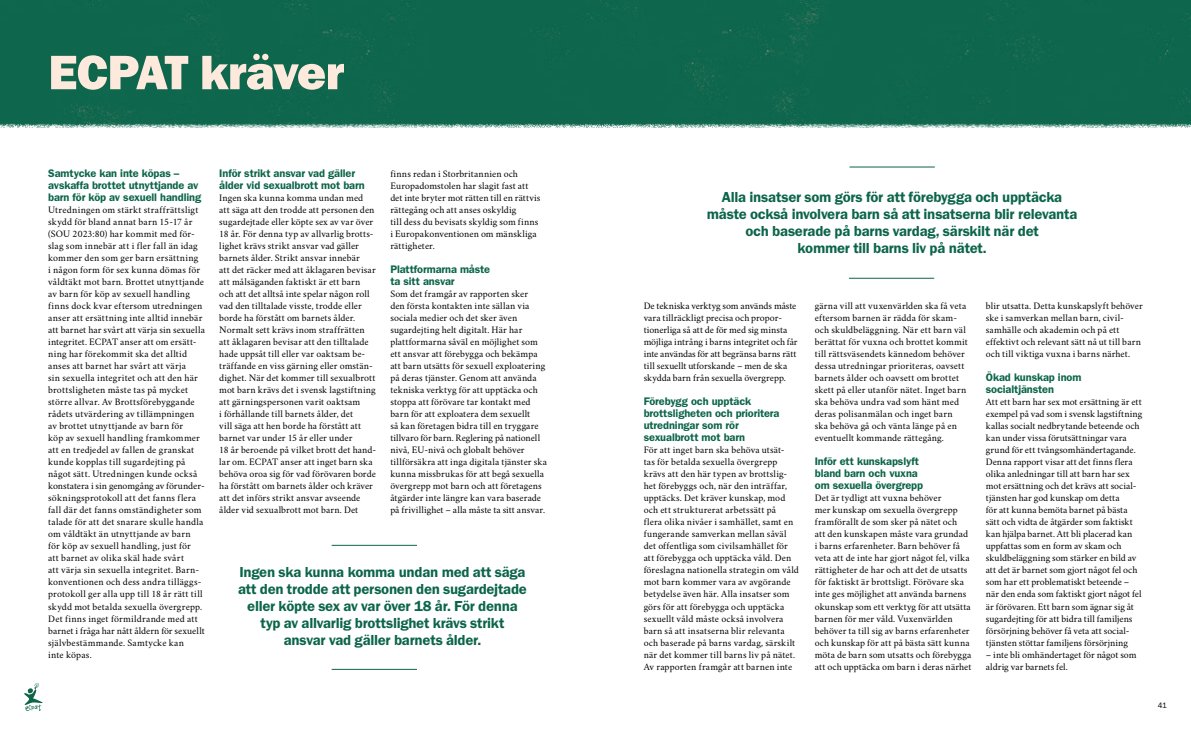
<style>
.page{position:relative;width:1191px;height:738px;background:#fff}
.page>*{position:absolute;margin:0;border:0;box-sizing:border-box;transform-origin:0 0}
.t1{font:50px "Franklin Gothic URW Hea";letter-spacing:-.02em;color:#feeadd}
.t2{font:15px/17px "Franklin Gothic URW Dem";letter-spacing:-.02em;color:#0c654a;text-align:center}
.t3{font:600 11px/12px "ITC Franklin Gothic Std";letter-spacing:-.01em;color:#0c654a}
.t4{font:10px/12px "Crimson";letter-spacing:.01em;color:#000}
.t5{font:8px "Franklin Gothic URW Boo";color:#000}
</style>
<div class="page">
<svg style="left:24px;top:683px;width:19px;height:28px"></svg>
<div style="left:0;top:0;width:1191px;height:128px;background:#0e664d"></div>
<hr style="left:332px;top:544px;width:85px;height:1px;background:#0c654a">
<hr style="left:849px;top:166px;width:85px;height:1px;background:#0c654a">
<hr style="left:849px;top:277px;width:85px;height:1px;background:#0c654a">
<hr style="left:332px;top:668px;width:85px;height:1px;background:#0c654a">
<h1 class="t1" style="left:48px;top:40px;width:298px">ECPAT kräver</h1>
<p class="t3" style="left:48px;top:167px;width:154px">Samtycke kan inte köpas – avskaffa brottet utnyttjande av barn för köp av sexuell handling</p>
<p class="t4" style="left:48px;top:202px;width:158px">Utredningen om stärkt straffrättsligt skydd för bland annat barn 15-17 år (SOU 2023:80) har kommit med för&shy;slag som innebär att i fler fall än idag kommer den som ger barn ersättning<br>i någon form för sex kunna dömas för våldtäkt mot barn. Brottet utnyttjande av barn för köp av sexuell handling finns dock kvar eftersom utredningen anser att ersättning inte alltid innebär att barnet har svårt att värja sin sexuella integritet. ECPAT anser att om ersätt&shy;ning har förekommit ska det alltid anses att barnet har svårt att värja<br>sin sexuella integritet och att den här brottsligheten måste tas på mycket större allvar. Av Brottsförebyggande rådets utvärdering av tillämpningen av brottet utnyttjande av barn för<br>köp av sexuell handling framkommer att en tredjedel av fallen de granskat kunde kopplas till sugardejting på något sätt. Utredningen kunde också konstatera i sin genomgång av förunder&shy;sökningsprotokoll att det fanns flera fall där det fanns omständigheter som talade för att det snarare skulle handla om våldtäkt än utnyttjande av barn<br>för köp av sexuell handling, just för<br>att barnet av olika skäl hade svårt<br>att värja sin sexuella integritet. Barn&shy;konventionen och dess andra tilläggs&shy;protokoll ger alla upp till 18 år rätt till skydd mot betalda sexuella övergrepp.<br>Det finns inget förmildrande med att barnet i fråga har nått åldern för sexuellt självbestämmande. Samtycke kan<br>inte köpas.</p>
<p class="t3" style="left:219px;top:167px;width:147px">Inför strikt ansvar vad gäller ålder vid sexualbrott mot barn</p>
<p class="t4" style="left:219px;top:190px;width:158px">Ingen ska kunna komma undan med att säga att den trodde att personen den sugardejtade eller köpte sex av var över 18 år. För denna typ av allvarlig brotts&shy;lighet krävs strikt ansvar vad gäller barnets ålder. Strikt ansvar innebär<br>att det räcker med att åklagaren bevisar att målsäganden faktiskt är ett barn och att det alltså inte spelar någon roll vad den tilltalade visste, trodde eller borde ha förstått om barnets ålder.<br>Normalt sett krävs inom straffrätten att åklagaren bevisar att den tilltalade hade uppsåt till eller var oaktsam be&shy;träffande en viss gärning eller omstän&shy;dighet. När det kommer till sexualbrott mot barn krävs det i svensk lagstiftning att gärningspersonen varit oaktsam<br>i förhållande till barnets ålder, det<br>vill säga att hen borde ha förstått att barnet var under 15 år eller under<br>18 år beroende på vilket brott det hand&shy;lar om. ECPAT anser att inget barn ska behöva oroa sig för vad förövaren borde ha förstått om barnets ålder och kräver att det införs strikt ansvar avseende ålder vid sexualbrott mot barn. Det</p>
<p class="t4" style="left:390px;top:166px;width:152px">finns redan i Storbritannien och Europadomstolen har slagit fast att det inte bryter mot rätten till en rättvis rättegång och att anses oskyldig<br>till dess du bevisats skyldig som finns i Europakonventionen om mänskliga rättigheter.</p>
<p class="t3" style="left:390px;top:263px;width:101px">Plattformarna måste ta sitt ansvar</p>
<p class="t4" style="left:390px;top:286px;width:158px">Som det framgår av rapporten sker<br>den första kontakten inte sällan via sociala medier och det sker även sugardejting helt digitalt. Här har plattformarna såväl en möjlighet som ett ansvar att förebygga och bekämpa att barn utsätts för sexuell exploatering på deras tjänster. Genom att använda tekniska verktyg för att upptäcka och stoppa att förövare tar kontakt med barn för att exploatera dem sexuellt<br>så kan företagen bidra till en tryggare tillvaro för barn. Reglering på nationell nivå, EU-nivå och globalt behöver tillförsäkra att inga digitala tjänster ska kunna missbrukas för att begå sexuella övergrepp mot barn och att företagens åtgärder inte längre kan vara baserade på frivillighet – alla måste ta sitt ansvar.</p>
<h2 class="t2" style="left:238px;top:562px;width:290px">Ingen ska kunna komma undan med att säga att den trodde att personen den sugardejtade eller köpte sex av var över 18 år. För denna typ av allvarlig brottslighet krävs strikt ansvar vad gäller barnets ålder.</h2>
<h2 class="t2" style="left:707px;top:188px;width:372px">Alla insatser som görs för att förebygga och upptäcka måste också involvera barn så att insatserna blir relevanta och baserade på barns vardag, särskilt när det<br>kommer till barns liv på nätet.</h2>
<p class="t4" style="left:643px;top:298px;width:155px">De tekniska verktyg som används måste vara tillräckligt precisa och propor&shy;tionerliga så att de för med sig minsta möjliga intrång i barns integritet och får inte användas för att begränsa barns rätt till sexuellt utforskande – men de ska skydda barn från sexuella övergrepp.</p>
<p class="t3" style="left:643px;top:395px;width:137px">Förebygg och upptäck brottsligheten och prioritera utredningar som rör sexualbrott mot barn</p>
<p class="t4" style="left:643px;top:442px;width:157px">För att inget barn ska behöva utsät-<br>tas för betalda sexuella övergrepp krävs att den här typen av brottslig&shy;het förebyggs och, när den inträffar, upptäcks. Det kräver kunskap, mod och ett strukturerat arbetssätt på<br>flera olika nivåer i samhället, samt en fungerande samverkan mellan såväl det offentliga som civilsamhället för att förebygga och upptäcka våld. Den föreslagna nationella strategin om våld mot barn kommer vara av avgörande betydelse även här. Alla insatser som görs för att förebygga och upptäcka sexuellt våld måste också involvera barn så att insatserna blir relevanta och baserade på barns vardag, särskilt när det kommer till barns liv på nätet.<br>Av rapporten framgår att barnen inte</p>
<p class="t4" style="left:814px;top:298px;width:154px">gärna vill att vuxenvärlden ska få veta eftersom barnen är rädda för skam&shy;och skuldbeläggning. När ett barn väl berättat för vuxna och brottet kommit till rättsväsendets kännedom behöver dessa utredningar prioriteras, oavsett barnets ålder och oavsett om brottet skett på eller utanför nätet. Inget barn ska behöva undra vad som hänt med deras polisanmälan och inget barn ska behöva gå och vänta länge på en eventuellt kommande rättegång.</p>
<p class="t3" style="left:814px;top:455px;width:110px">Inför ett kunskapslyft bland barn och vuxna om sexuella övergrepp</p>
<p class="t4" style="left:814px;top:490px;width:158px">Det är tydligt att vuxna behöver<br>mer kunskap om sexuella övergrepp framförallt de som sker på nätet och<br>att den kunskapen måste vara grundad i barns erfarenheter. Barn behöver få veta att de inte har gjort något fel, vilka rättigheter de har och att det de utsatts för faktiskt är brottsligt. Förövare ska inte ges möjlighet att använda barnens okunskap som ett verktyg för att utsätta barnen för mer våld. Vuxenvärlden behöver ta till sig av barns erfarenheter och kunskap för att på bästa sätt kunna möta de barn som utsatts och förebygga att och upptäcka om barn i deras närhet</p>
<p class="t4" style="left:986px;top:298px;width:158px">blir utsatta. Detta kunskapslyft behöver ske i samverkan mellan barn, civil&shy;samhälle och akademin och på ett effektivt och relevant sätt nå ut till barn och till viktiga vuxna i barns närhet.</p>
<p class="t3" style="left:986px;top:371px;width:97px">Ökad kunskap inom socialtjänsten</p>
<p class="t4" style="left:986px;top:394px;width:158px">Att ett barn har sex mot ersättning är ett exempel på vad som i svensk lagstiftning kallas socialt nedbrytande beteende och kan under vissa förutsättningar vara grund för ett tvångsomhändertagande.<br>Denna rapport visar att det finns flera olika anledningar till att barn har sex mot ersättning och det krävs att social&shy;tjänsten har god kunskap om detta<br>för att kunna bemöta barnet på bästa sätt och vidta de åtgärder som faktiskt kan hjälpa barnet. Att bli placerad kan uppfattas som en form av skam och skuldbeläggning som stärker en bild av att det är barnet som gjort något fel och som har ett problematiskt beteende – när den enda som faktiskt gjort något fel är förövaren. Ett barn som ägnar sig åt sugardejting för att bidra till familjens försörjning behöver få veta att social&shy;tjänsten stöttar familjens försörjning</p>
<p class="t4" style="left:986px;top:646px;width:152px">– inte bli omhändertaget för något som aldrig var barnets fel.</p>
<p class="t5" style="left:1157px;top:699px;width:11px">41</p>
</div>
